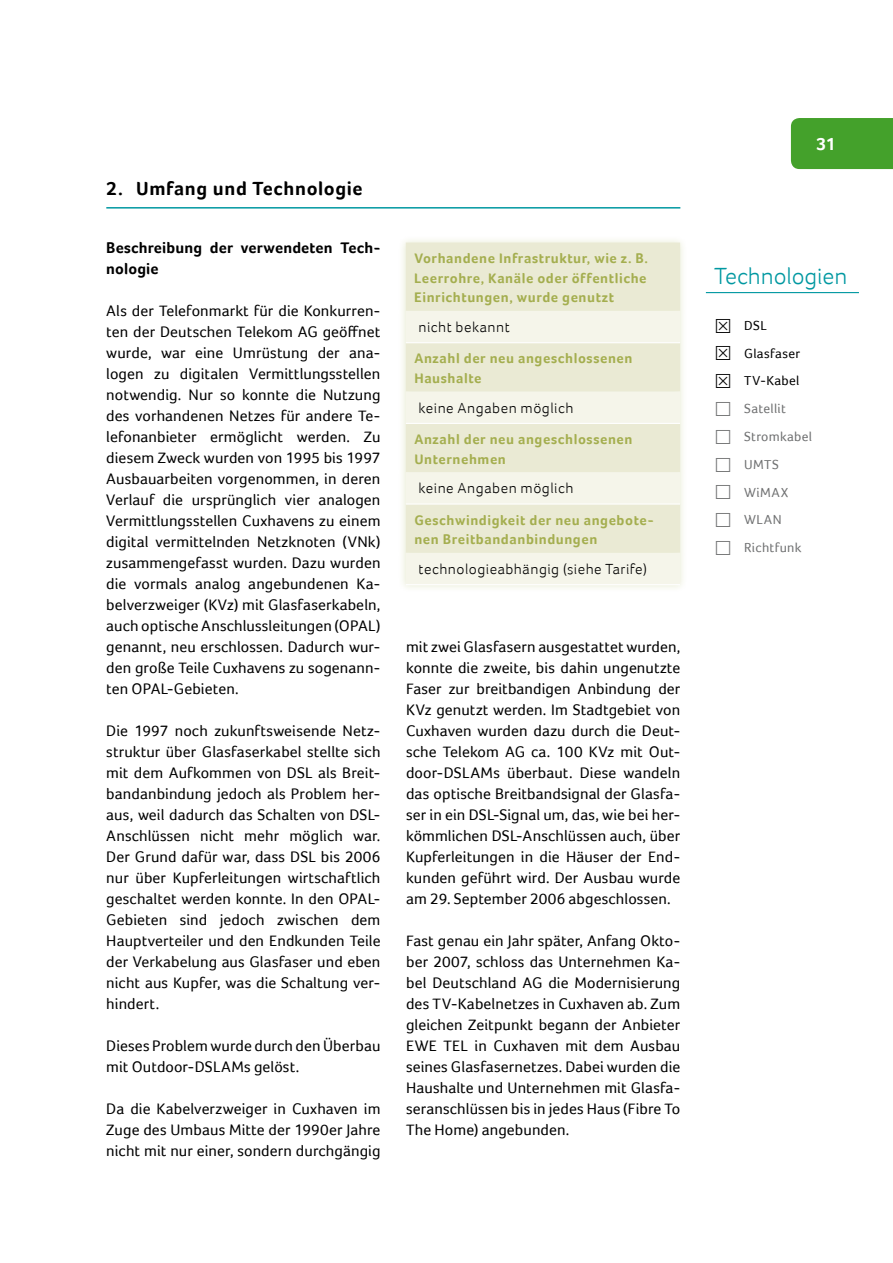
<style>
.page{position:relative;width:893px;height:1263px;background:#fff}
.page>*{position:absolute;margin:0;border:0;box-sizing:border-box;transform-origin:0 0}
.t1{font:300 24px "Foco";color:#0098a1}
.t2{font:700 19.5px "Foco";letter-spacing:.03em;color:#000}
.t3{font:700 18px "Foco";color:#fff}
.t4{font:15.75px/21px "Foco";letter-spacing:.005em;color:#000;text-align:justify}
.t5{font:700 15.75px/21px "Foco";letter-spacing:.015em;color:#000}
.t6{font:300 15px "Foco";letter-spacing:.035em;color:#000}
.t7{font:700 14.25px/19.5px "Foco";letter-spacing:.04em;color:#a4ae4f}
.t8{font:13.5px/27.8px "Foco";letter-spacing:.025em;color:#707172}
.t9{font:13.5px/27.8px "Foco";letter-spacing:.03em;color:#000}
</style>
<div class="page">
<div style="left:791px;top:118px;width:102px;height:51px;background:#44a12b"></div>
<hr style="left:106px;top:207px;width:574px;height:2px;background:#0098a1">
<div style="left:398px;top:235px;width:290px;height:358px;background:#8a9c1f;opacity:.2"></div>
<div style="left:406px;top:243px;width:274px;height:68px;background:#eaead4"></div>
<svg style="left:406px;top:311px;width:274px;height:273px;background:#efefde"></svg>
<hr style="left:406px;top:503px;width:274px;height:2px;background:#fff">
<hr style="left:406px;top:423px;width:274px;height:1px;background:#fff">
<hr style="left:406px;top:342px;width:274px;height:1px;background:#fff">
<hr style="left:406px;top:584px;width:274px;height:1px;background:#fff">
<hr style="left:706px;top:292px;width:153px;height:1px;background:#0098a1">
<p class="t2" style="left:106px;top:176px;width:258px">2. Umfang und Technologie</p>
<p class="t5" style="left:106px;top:237px;width:276px">Beschreibung der verwendeten Tech&shy;nologie</p>
<p class="t4" style="left:106px;top:300px;width:276px">Als der Telefonmarkt für die Konkurren&shy;ten der Deutschen Telekom AG geöffnet wurde, war eine Umrüstung der ana&shy;logen zu digitalen Vermittlungsstellen notwendig. Nur so konnte die Nutzung des vorhandenen Netzes für andere Te&shy;lefonanbieter ermöglicht werden. Zu diesem Zweck wurden von 1995 bis 1997<br>Ausbauarbeiten vorgenommen, in deren Verlauf die ursprünglich vier analogen Vermittlungsstellen Cuxhavens zu einem digital vermittelnden Netzknoten (VNk) zusammengefasst wurden. Dazu wurden die vormals analog angebundenen Ka&shy;belverzweiger (KVz) mit Glasfaserkabeln, auch optische Anschlussleitungen (OPAL) genannt, neu erschlossen. Dadurch wur&shy;den große Teile Cuxhavens zu sogenann&shy;ten OPAL-Gebieten.</p>
<p class="t4" style="left:106px;top:720px;width:276px">Die 1997 noch zukunftsweisende Netz&shy;struktur über Glasfaserkabel stellte sich mit dem Aufkommen von DSL als Breit&shy;bandanbindung jedoch als Problem her&shy;aus, weil dadurch das Schalten von DSL-Anschlüssen nicht mehr möglich war.<br>Der Grund dafür war, dass DSL bis 2006 nur über Kupferleitungen wirtschaftlich geschaltet werden konnte. In den OPAL-Gebieten sind jedoch zwischen dem Hauptverteiler und den Endkunden Teile der Verkabelung aus Glasfaser und eben nicht aus Kupfer, was die Schaltung ver&shy;hindert.</p>
<p class="t4" style="left:106px;top:1035px;width:276px">Dieses Problem wurde durch den Überbau mit Outdoor-DSLAMs gelöst.</p>
<p class="t4" style="left:106px;top:1098px;width:276px">Da die Kabelverzweiger in Cuxhaven im Zuge des Umbaus Mitte der 1990er Jahre nicht mit nur einer, sondern durchgängig</p>
<p class="t7" style="left:414px;top:249px;width:235px;text-align:justify">Vorhandene Infrastruktur, wie z. B.<br>Leerrohre, Kanäle oder öffentliche Einrichtungen, wurde genutzt</p>
<p class="t6" style="left:419px;top:318px;width:93px">nicht bekannt</p>
<p class="t7" style="left:414px;top:349px;width:220px">Anzahl der neu angeschlossenen<br>Haushalte</p>
<p class="t6" style="left:419px;top:399px;width:156px">keine Angaben möglich</p>
<p class="t7" style="left:414px;top:429px;width:220px">Anzahl der neu angeschlossenen<br>Unternehmen</p>
<p class="t6" style="left:419px;top:480px;width:156px">keine Angaben möglich</p>
<p class="t7" style="left:414px;top:510px;width:241px">Geschwindigkeit der neu angebote&shy;nen Breitbandanbindungen</p>
<p class="t6" style="left:419px;top:560px;width:230px">technologieabhängig (siehe Tarife)</p>
<p class="t4" style="left:406px;top:636px;width:276px">mit zwei Glasfasern ausgestattet wurden, konnte die zweite, bis dahin ungenutzte Faser zur breitbandigen Anbindung der KVz genutzt werden. Im Stadtgebiet von Cuxhaven wurden dazu durch die Deut&shy;sche Telekom AG ca. 100 KVz mit Out&shy;door-DSLAMs überbaut. Diese wandeln das optische Breitbandsignal der Glasfa&shy;ser in ein DSL-Signal um, das, wie bei her&shy;kömmlichen DSL-Anschlüssen auch, über Kupferleitungen in die Häuser der End&shy;kunden geführt wird. Der Ausbau wurde am 29. September 2006 abgeschlossen.</p>
<p class="t4" style="left:406px;top:930px;width:276px">Fast genau ein Jahr später, Anfang Okto&shy;ber 2007, schloss das Unternehmen Ka&shy;bel Deutschland AG die Modernisierung des TV-Kabelnetzes in Cuxhaven ab. Zum gleichen Zeitpunkt begann der Anbieter EWE TEL in Cuxhaven mit dem Ausbau seines Glasfasernetzes. Dabei wurden die Haushalte und Unternehmen mit Glasfa&shy;seranschlüssen bis in jedes Haus (Fibre To The Home) angebunden.</p>
<p class="t3" style="left:816px;top:133px;width:21px">31</p>
<h1 class="t1" style="left:714px;top:262px;width:134px">Technologien</h1>
<p class="t9" style="left:744px;top:311px;width:58px">DSL<br>Glasfaser<br>TV-Kabel</p>
<p class="t8" style="left:744px;top:395px;width:70px">Satellit<br>Stromkabel<br>UMTS<br>WiMAX<br>WLAN<br>Richtfunk</p>
</div>
